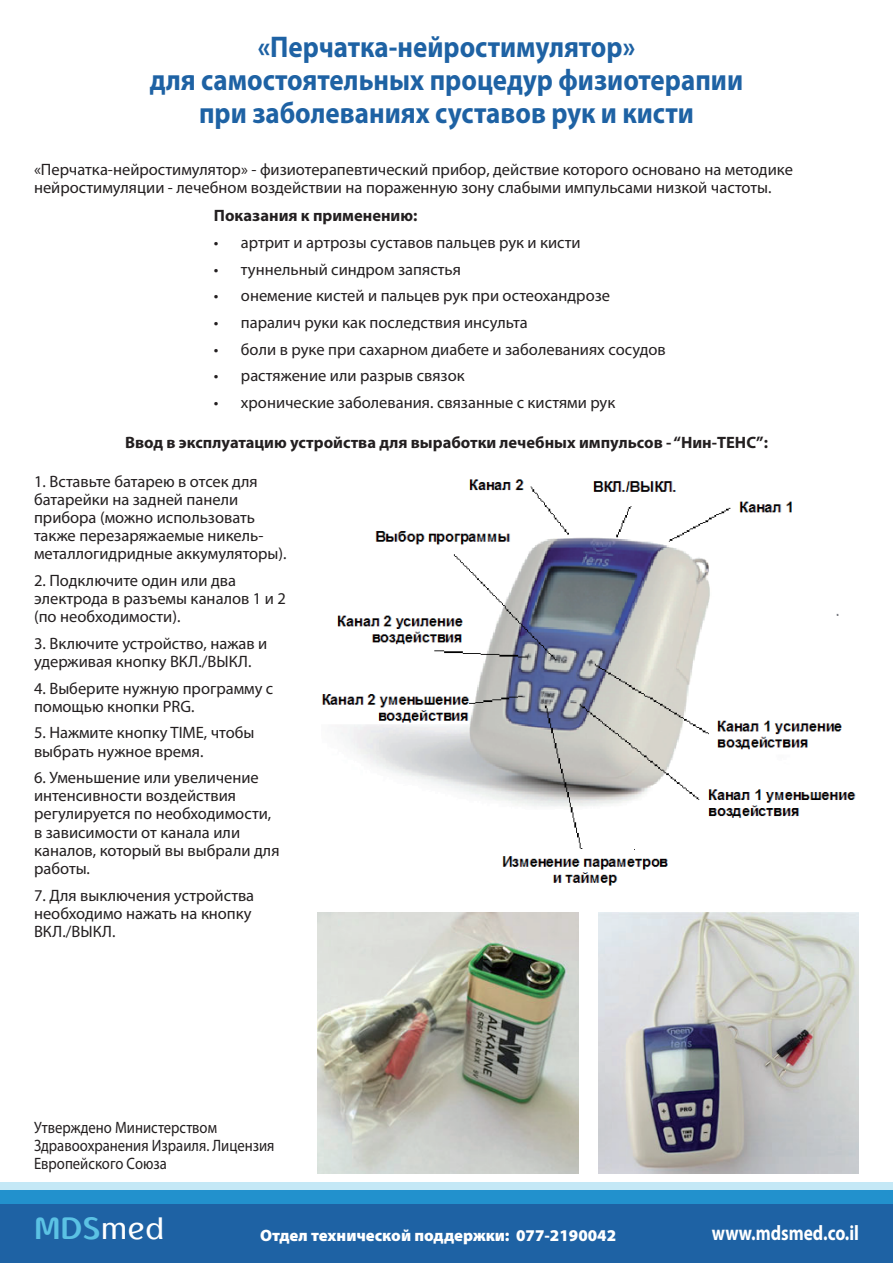
<style>
.page{position:relative;width:893px;height:1263px;background:#fff}
.page>*{position:absolute;margin:0;border:0;box-sizing:border-box;transform-origin:0 0}
.t1{font:700 31.65px "En Typogarph";color:#5bc2e4}
.t2{font:700 30px/33px "Myriad Pro";color:#1e62a4;text-align:center;scale:.9 1}
.t3{font:700 21px "Myriad Pro";color:#fff;scale:.83 1}
.t4{font:16.5px/18.1px "Myriad Pro";color:#231f20}
.t5{font:700 16.5px "Myriad Pro";color:#231f20}
.t6{font:16.5px/18.1px "Myriad Pro";color:#231f20;scale:.89 1}
.t7{font:900 16.5px "Myriad Pro";color:#fff}
.s1{font-weight:400;color:#fff}
</style>
<div class="page">
<div style="left:0;top:1183px;width:893px;height:8px;background:#c4e8f6"></div>
<div style="left:0;top:1198px;width:893px;height:65px;background:#1e62a4"></div>
<div style="left:0;top:1191px;width:893px;height:13px;background:#2291cd"></div>
<img style="left:322px;top:479px;width:534px;height:407px">
<img style="left:598px;top:913px;width:261px;height:261px">
<img style="left:317px;top:913px;width:261px;height:261px">
<h2 class="t2" style="left:150px;top:29px;width:661px">«Перчатка-нейростимулятор«<br>для самостоятельных процедур физиотерапии при заболеваниях суставов рук и кисти</h2>
<p class="t4" style="left:34px;top:160px;width:760px">«Перчатка-нейростимулятор» - физиотерапевтический прибор, действие которого основано на методике нейростимуляции - лечебном воздействии на пораженную зону слабыми импульсами низкой частоты.</p>
<p class="t5" style="left:214px;top:205px;width:205px">Показания к применению:</p>
<p class="t4" style="left:241px;top:233px;width:341px">артрит и артрозы суставов пальцев рук и кисти</p>
<p class="t4" style="left:214px;top:233px;width:6px">•</p>
<p class="t4" style="left:214px;top:260px;width:6px">•</p>
<p class="t4" style="left:241px;top:260px;width:222px">туннельный синдром запястья</p>
<p class="t4" style="left:214px;top:286px;width:6px">•</p>
<p class="t4" style="left:241px;top:286px;width:371px">онемение кистей и пальцев рук при остеохандрозе</p>
<p class="t4" style="left:214px;top:313px;width:6px">•</p>
<p class="t4" style="left:241px;top:313px;width:288px">паралич руки как последствия инсульта</p>
<p class="t4" style="left:214px;top:340px;width:6px">•</p>
<p class="t4" style="left:241px;top:340px;width:426px">боли в руке при сахарном диабете и заболеваниях сосудов</p>
<p class="t4" style="left:214px;top:366px;width:6px">•</p>
<p class="t4" style="left:241px;top:366px;width:225px">растяжение или разрыв связок</p>
<p class="t4" style="left:214px;top:393px;width:6px">•</p>
<p class="t4" style="left:241px;top:393px;width:376px">хронические заболевания. связанные с кистями рук</p>
<p class="t5" style="left:125px;top:432px;width:644px">Ввод в эксплуатацию устройства для выработки лечебных импульсов “- Нин-ТЕНС :“</p>
<p class="t4" style="left:34px;top:472px;width:225px">1. Вставьте батарею в отсек для батарейки на задней панели прибора (можно использовать</p>
<p class="t4" style="left:34px;top:544px;width:254px">металлогидридные аккумуляторы .(</p>
<p class="t4" style="left:34px;top:526px;width:231px">также перезаряжаемые никель-</p>
<p class="t4" style="left:34px;top:571px;width:253px">2. Подключите один или два электрода в разъемы каналов 2и1 (по необходимости .(</p>
<p class="t4" style="left:34px;top:634px;width:235px">3. Включите устройство, нажав и удерживая кнопку ВКЛ./ВЫКЛ.</p>
<p class="t4" style="left:34px;top:679px;width:241px">4. Выберите нужную программу с помощью кнопки PRG.</p>
<p class="t4" style="left:34px;top:723px;width:222px">5. Нажмите кнопку TIME, чтобы выбрать нужное время.</p>
<p class="t4" style="left:34px;top:768px;width:247px">6. Уменьшение или увеличение интенсивности воздействия регулируется по необходимости, в зависимости от канала или каналов, который вы выбрали для работы.</p>
<p class="t4" style="left:34px;top:886px;width:222px">7. Для выключения устройства необходимо нажать на кнопку<br>ВКЛ./ВЫКЛ.</p>
<p class="t6" style="left:34px;top:1118px;width:272px">Утверждено Министерством<br>Здравоохранения Израиля. Лицензия<br>Европейского Cоюза</p>
<h1 class="t1" style="left:34px;top:1206px;width:132px">MDS<span class="s1">med</span></h1>
<p class="t7" style="left:260px;top:1225px;width:357px">Отдел технической поддержки: 077-2190042</p>
<p class="t3" style="left:712px;top:1219px;width:179px">www.mdsmed c o. i l.</p>
</div>
